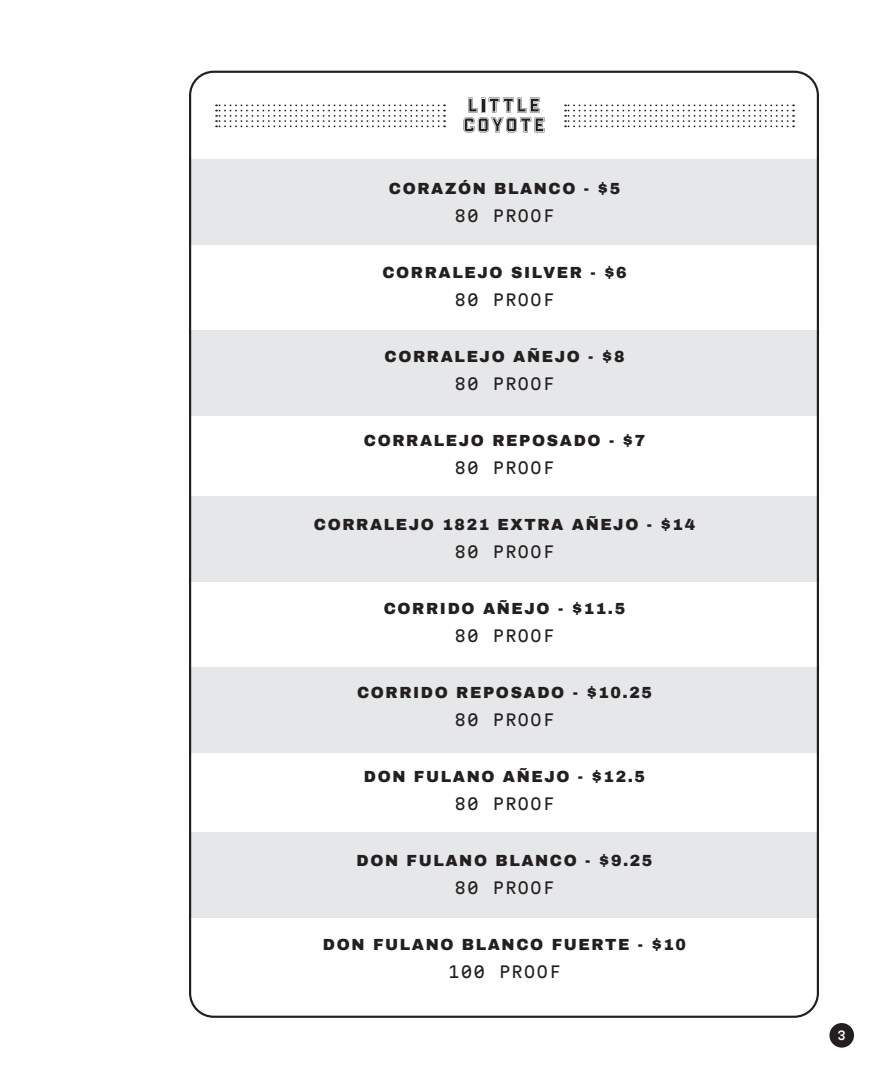
<style>
.page{position:relative;width:882px;height:1071px;background:#fff}
.page>*{position:absolute;margin:0;border:0;box-sizing:border-box;transform-origin:0 0}
.t1{font:900 15.75px "Archivo";letter-spacing:.1em;color:#231f20}
.t2{font:15.75px "Martian Mono";letter-spacing:.1em;color:#231f20}
.t3{font:500 11.72px "Martian Mono";color:#fff}
</style>
<div class="page">
<div style="left:190px;top:159px;width:629px;height:85px;background:#e6e7e9"></div>
<div style="left:190px;top:496px;width:629px;height:86px;background:#e6e7e9"></div>
<div style="left:190px;top:330px;width:629px;height:86px;background:#e6e7e9"></div>
<div style="left:190px;top:668px;width:629px;height:85px;background:#e6e7e9"></div>
<div style="left:190px;top:832px;width:629px;height:86px;background:#e6e7e9"></div>
<div style="left:829px;top:1023px;width:25px;height:25px;background:#231f20;border-radius:50%"></div>
<svg style="left:464px;top:98px;width:80px;height:34px"></svg>
<svg style="left:565px;top:104px;width:229px;height:23px"></svg>
<svg style="left:216px;top:104px;width:229px;height:23px"></svg>
<p class="t1" style="left:389px;top:179px;width:233px">CORAZÓN BLANCO - $5</p>
<p class="t2" style="left:455px;top:205px;width:101px">80 PROOF</p>
<p class="t1" style="left:382px;top:263px;width:246px">CORRALEJO SILVER - $6</p>
<p class="t2" style="left:455px;top:289px;width:101px">80 PROOF</p>
<p class="t1" style="left:385px;top:347px;width:241px">CORRALEJO AÑEJO - $8</p>
<p class="t2" style="left:455px;top:373px;width:101px">80 PROOF</p>
<p class="t1" style="left:364px;top:431px;width:283px">CORRALEJO REPOSADO - $7</p>
<p class="t2" style="left:455px;top:457px;width:101px">80 PROOF</p>
<p class="t1" style="left:314px;top:515px;width:383px">CORRALEJO 1821 EXTRA AÑEJO - $14</p>
<p class="t2" style="left:455px;top:541px;width:101px">80 PROOF</p>
<p class="t1" style="left:384px;top:599px;width:243px">CORRIDO AÑEJO - $11.5</p>
<p class="t2" style="left:455px;top:625px;width:101px">80 PROOF</p>
<p class="t1" style="left:357px;top:683px;width:297px">CORRIDO REPOSADO - $10.25</p>
<p class="t2" style="left:455px;top:709px;width:101px">80 PROOF</p>
<p class="t1" style="left:364px;top:767px;width:283px">DON FULANO AÑEJO - $12.5</p>
<p class="t2" style="left:455px;top:793px;width:101px">80 PROOF</p>
<p class="t1" style="left:357px;top:851px;width:297px">DON FULANO BLANCO - $9.25</p>
<p class="t2" style="left:455px;top:877px;width:101px">80 PROOF</p>
<p class="t1" style="left:323px;top:935px;width:365px">DON FULANO BLANCO FUERTE - $10</p>
<p class="t2" style="left:449px;top:961px;width:113px">100 PROOF</p>
<p class="t3" style="left:838px;top:1027px;width:10px">3</p>
</div>
